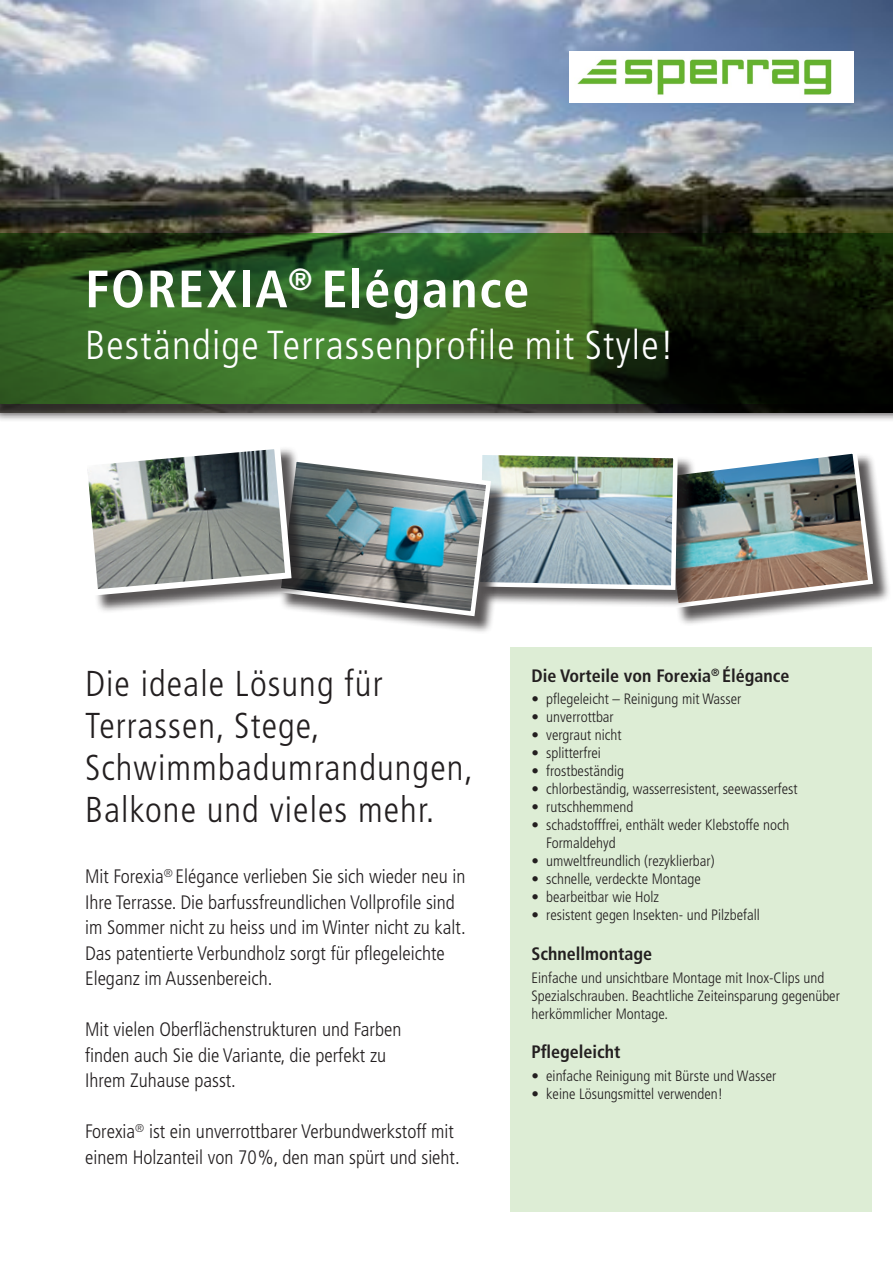
<style>
.page{position:relative;width:893px;height:1263px;background:#fff}
.page>*{position:absolute;margin:0;border:0;box-sizing:border-box;transform-origin:0 0}
.t1{font:700 condensed 52.5px "Frutiger";letter-spacing:.035em;color:#fff}
.t2{font:300 condensed 40.5px "Frutiger";letter-spacing:.03em;color:#fff}
.t3{font:300 condensed 36px/42px "Frutiger";letter-spacing:.03em;color:#231f20}
.t4{font:300 condensed 19.5px/25.5px "Frutiger";color:#231f20}
.t5{font:700 condensed 18px "Frutiger";color:#231f20}
.t6{font:300 condensed 15px/18px "Frutiger";color:#231f20}
</style>
<div class="page">
<img style="left:0;top:0;width:893px;height:234px">
<div style="left:510px;top:647px;width:362px;height:565px;background:#ddedd5"></div>
<div style="left:0;top:236px;width:893px;height:187px;background:#231f20;opacity:.75"></div>
<svg style="left:0;top:234px;width:893px;height:170px;background:#2a4f1c"></svg>
<div style="left:661px;top:451px;width:230px;height:175px;background:#231f20;opacity:.75"></div>
<div style="left:279px;top:460px;width:230px;height:174px;background:#231f20;opacity:.75"></div>
<img style="left:87px;top:449px;width:788px;height:170px">
<img style="left:569px;top:51px;width:285px;height:51px">
<h1 class="t1" style="left:85px;top:258px;width:446px">FOREXIA<sup>®</sup> Elégance</h1>
<h2 class="t2" style="left:85px;top:322px;width:591px">Beständige Terrassenprofile mit Style!</h2>
<h3 class="t3" style="left:85px;top:663px;width:390px">Die ideale Lösung für<br>Terrassen, Stege,<br>Schwimmbadumrandungen,<br>Balkone und vieles mehr.</h3>
<p class="t4" style="left:85px;top:864px;width:382px">Mit Forexia<sup>®</sup> Elégance verlieben Sie sich wieder neu in Ihre Terrasse. Die barfussfreundlichen Vollprofile sind im Sommer nicht zu heiss und im Winter nicht zu kalt.<br>Das patentierte Verbundholz sorgt für pflegeleichte Eleganz im Aussenbereich.</p>
<h3 class="t4" style="left:85px;top:1017px;width:318px">Mit vielen Oberflächenstrukturen und Farben finden auch Sie die Variante, die perfekt zu<br>Ihrem Zuhause passt.</h3>
<h3 class="t4" style="left:85px;top:1119px;width:376px">Forexia<sup>®</sup> ist ein unverrottbarer Verbundwerkstoff mit einem Holzanteil von 70%, den man spürt und sieht.</h3>
<p class="t5" style="left:531px;top:665px;width:259px">Die Vorteile von Forexia<sup>®</sup> Élégance</p>
<p class="t6" style="left:531px;top:690px;width:211px">• pflegeleicht – Reinigung mit Wasser</p>
<p class="t6" style="left:531px;top:708px;width:84px">• unverrottbar</p>
<p class="t6" style="left:531px;top:726px;width:91px">• vergraut nicht</p>
<p class="t6" style="left:531px;top:744px;width:71px">• splitterfrei</p>
<p class="t6" style="left:531px;top:762px;width:94px">• frostbeständig</p>
<p class="t6" style="left:531px;top:780px;width:268px">• chlorbeständig, wasserresistent, seewasserfest</p>
<p class="t6" style="left:531px;top:798px;width:103px">• rutschhemmend</p>
<p class="t6" style="left:546px;top:816px;width:245px;text-indent:-15px">• schadstofffrei, enthält weder Klebstoffe noch<br>Formaldehyd</p>
<p class="t6" style="left:531px;top:852px;width:185px">• umweltfreundlich (rezyklierbar)</p>
<p class="t6" style="left:531px;top:870px;width:171px">• schnelle, verdeckte Montage</p>
<p class="t6" style="left:531px;top:888px;width:129px">• bearbeitbar wie Holz</p>
<p class="t6" style="left:531px;top:906px;width:230px">• resistent gegen Insekten- und Pilzbefall</p>
<p class="t5" style="left:531px;top:943px;width:122px">Schnellmontage</p>
<p class="t6" style="left:531px;top:968px;width:310px">Einfache und unsichtbare Montage mit Inox-Clips und<br>Spezialschrauben. Beachtliche Zeiteinsparung gegenüber herkömmlicher Montage.</p>
<p class="t5" style="left:531px;top:1041px;width:91px">Pflegeleicht</p>
<p class="t6" style="left:531px;top:1066px;width:246px">• einfache Reinigung mit Bürste und Wasser</p>
<p class="t6" style="left:531px;top:1084px;width:193px">• keine Lösungsmittel verwenden!</p>
</div>
